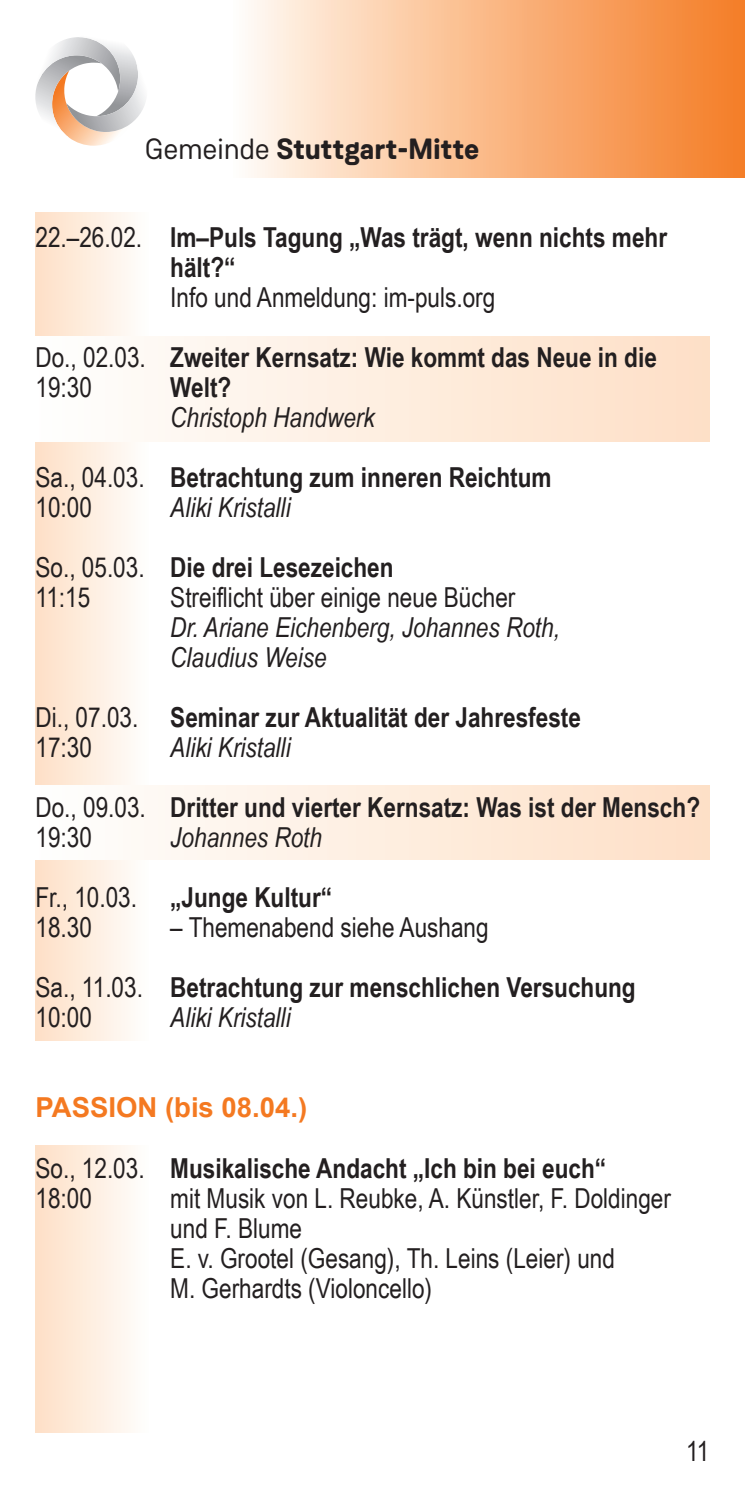
<style>
.page{position:relative;width:745px;height:1489px;background:#fff}
.page>*{position:absolute;margin:0;border:0;box-sizing:border-box;transform-origin:0 0}
.t1{font:700 29.25px "Weissenhof Grotesk";letter-spacing:.005em;color:#231f20}
.t2{font:700 27.5px/60px "Arial Narrow";color:#231f20}
.t3{font:27.5px/30px "Arial Narrow";color:#231f20}
.t4{font:italic 27.5px/30px "Arial Narrow";color:#231f20}
.t5{font:700 27.5px "Arial";color:#f47921}
.s1{font-weight:400}
.s2{font-weight:700}
.s3{font-weight:400;font-style:italic}
</style>
<div class="page">
<svg style="left:248px;top:0;width:496px;height:177px;background:#f9b887"></svg>
<svg style="left:35px;top:37px;width:110px;height:109px"></svg>
<img style="left:66px;top:103px;width:64px;height:29px">
<div style="left:35px;top:213px;width:114px;height:1218px;background:linear-gradient(to right,#fedfc6,#fefefd)"></div>
<div style="left:35px;top:785px;width:674px;height:74px;background:linear-gradient(to right,#fefffd,#fedfc6)"></div>
<div style="left:35px;top:337px;width:674px;height:104px;background:linear-gradient(to right,#fefffd,#fedfc6)"></div>
<div style="left:35px;top:1040px;width:674px;height:104px;background:#fff"></div>
<p class="t1" style="left:145px;top:131px;width:335px"><span class="s1">Gemeinde</span> Stuttgart-Mitte</p>
<p class="t2" style="left:170px;top:221px;width:498px;line-height:30px;text-indent:-135px"><span class="s1">22.–26.02.</span> Im–Puls Tagung „Was trägt, wenn nichts mehr hält?“</p>
<p class="t3" style="left:35px;top:266px;width:622px;line-height:60px;text-indent:135px">Info und Anmeldung: im-puls.org<br>Do., 02.03. <span class="s2">Zweiter Kernsatz: Wie kommt das Neue in die</span></p>
<p class="t3" style="left:35px;top:371px;width:58px">19:30</p>
<p class="t2" style="left:170px;top:356px;width:62px">Welt?</p>
<p class="t2" style="left:35px;top:386px;width:517px;text-indent:135px"><span class="s3">Christoph Handwerk<br></span><span class="s1">Sa., 04.03.</span> Betrachtung zum inneren Reichtum</p>
<p class="t3" style="left:35px;top:491px;width:58px">10:00</p>
<p class="t2" style="left:35px;top:476px;width:359px;text-indent:135px"><span class="s3">Aliki Kristalli<br></span><span class="s1">So., 05.03.</span> Die drei Lesezeichen</p>
<p class="t3" style="left:35px;top:581px;width:56px">11:15</p>
<p class="t3" style="left:170px;top:581px;width:346px">Streiflicht über einige neue Bücher</p>
<p class="t4" style="left:170px;top:612px;width:391px">Dr. Ariane Eichenberg, Johannes Roth,<br>Claudius Weise</p>
<p class="t2" style="left:35px;top:701px;width:546px;line-height:30px"><span class="s1">Di., 07.03.</span> Seminar zur Aktualität der Jahresfeste<br><span class="s1">17:30</span></p>
<p class="t2" style="left:35px;top:716px;width:665px;text-indent:135px"><span class="s3">Aliki Kristalli<br></span><span class="s1">Do., 09.03.</span> Dritter und vierter Kernsatz: Was ist der Mensch?</p>
<p class="t3" style="left:35px;top:821px;width:58px">19:30</p>
<p class="t2" style="left:35px;top:806px;width:298px;text-indent:135px"><span class="s3">Johannes Roth<br></span><span class="s1">Fr., 10.03.</span> „Junge Kultur“</p>
<p class="t3" style="left:35px;top:911px;width:58px">18.30</p>
<p class="t2" style="left:35px;top:896px;width:601px;text-align:center"><span class="s1">– Themenabend siehe Aushang<br>Sa., 11.03.</span> Betrachtung zur menschlichen Versuchung</p>
<p class="t3" style="left:35px;top:1001px;width:58px">10:00</p>
<p class="t4" style="left:170px;top:1002px;width:122px">Aliki Kristalli</p>
<p class="t5" style="left:35px;top:1088px;width:273px">PASSION (bis 08.04.)</p>
<p class="t2" style="left:35px;top:1151px;width:571px;line-height:30px"><span class="s1">So., 12.03.</span> Musikalische Andacht „Ich bin bei euch“<br><span class="s1">18:00</span></p>
<p class="t3" style="left:170px;top:1181px;width:502px">mit Musik von L. Reubke, A. Künstler, F. Doldinger und F. Blume<br>E. v. Grootel (Gesang), Th. Leins (Leier) und<br>M. Gerhardts (Violoncello)</p>
<p class="t3" style="left:685px;top:1434px;width:25px">11</p>
</div>
